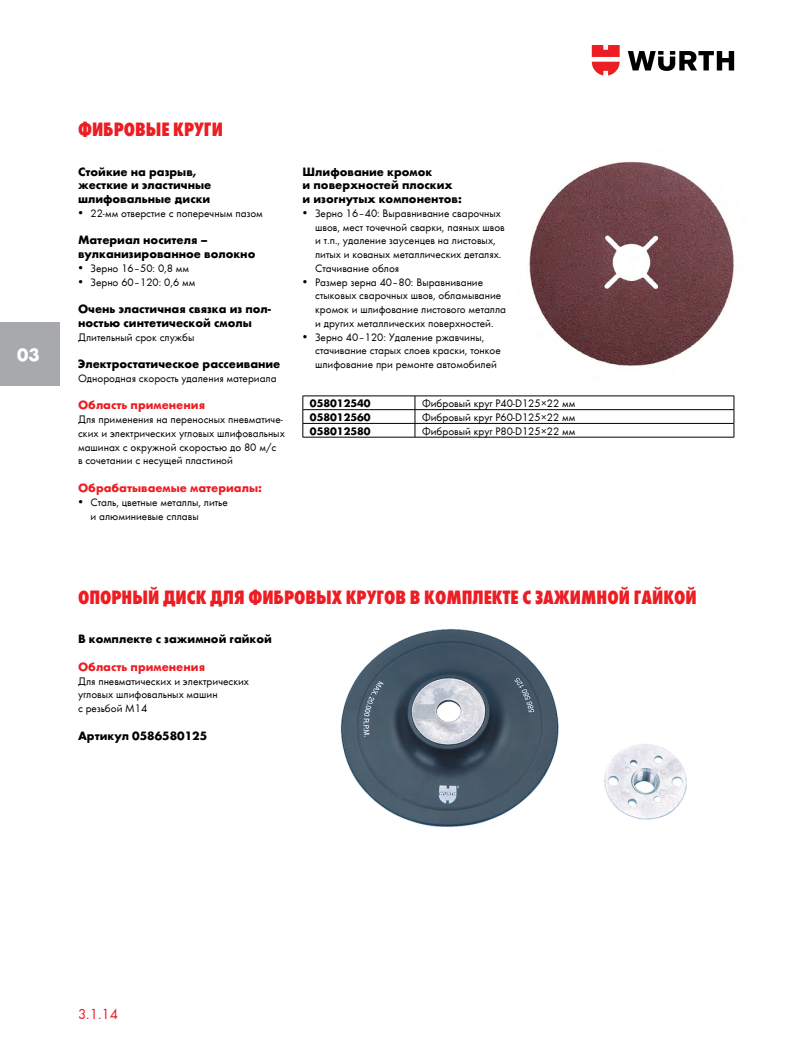
<style>
.page{position:relative;width:798px;height:1053px;background:#fff}
.page>*{position:absolute;margin:0;border:0;box-sizing:border-box;transform-origin:0 0}
.t1{font:20px "Wuerth Extra Bold Cond Caps";color:#ed1d24}
.t2{font:700 18.75px "Wuerth";color:#fff}
.t3{font:15px "Wuerth";color:#ed1d24}
.t4{font:700 12.5px/13.8px "Wuerth";color:#000}
.t5{font:700 12.5px "Wuerth";color:#ed1d24}
.t6{font:11.25px/13.8px "Wuerth";color:#000}
.t7{font:700 11.25px "Wuerth";color:#000}
</style>
<div class="page">
<img style="left:340px;top:629px;width:347px;height:198px">
<hr style="left:302px;top:395px;width:113px;height:1px;background:#000">
<hr style="left:415px;top:395px;width:318px;height:1px;background:#000">
<svg style="left:302px;top:396px;width:1px;height:41px"></svg>
<svg style="left:733px;top:396px;width:1px;height:41px"></svg>
<hr style="left:302px;top:437px;width:113px;height:1px;background:#000">
<hr style="left:415px;top:437px;width:318px;height:1px;background:#000">
<hr style="left:302px;top:409px;width:113px;height:1px;background:#000">
<hr style="left:415px;top:409px;width:318px;height:1px;background:#000">
<hr style="left:302px;top:423px;width:113px;height:1px;background:#000">
<hr style="left:415px;top:423px;width:318px;height:1px;background:#000">
<svg style="left:414px;top:396px;width:1px;height:41px"></svg>
<img style="left:529px;top:161px;width:205px;height:205px">
<div style="left:0;top:322px;width:59px;height:64px;background:#a7a9ac"></div>
<svg style="left:627px;top:51px;width:106px;height:20px"></svg>
<svg style="left:591px;top:45px;width:28px;height:30px"></svg>
<h2 class="t2" style="left:17px;top:341px;width:24px">03</h2>
<h1 class="t1" style="left:78px;top:116px;width:146px">Фибровые круги</h1>
<p class="t4" style="left:78px;top:163px;width:135px">Стойкие на разрыв, жесткие и эластичные шлифовальные диски</p>
<p class="t6" style="left:78px;top:206px;width:186px">• 22-мм отверстие с поперечным пазом</p>
<p class="t4" style="left:78px;top:232px;width:179px">Материал носителя – вулканизированное волокно</p>
<p class="t6" style="left:78px;top:261px;width:113px">• Зерно 16–50: 0,8 мм</p>
<p class="t6" style="left:78px;top:274px;width:119px">• Зерно 60–120: 0,6 мм</p>
<p class="t4" style="left:78px;top:301px;width:194px">Очень эластичная связка из пол&shy;ностью синтетической смолы</p>
<p class="t6" style="left:78px;top:329px;width:118px">Длительный срок службы</p>
<p class="t4" style="left:78px;top:356px;width:204px">Электростатическое рассеивание</p>
<p class="t6" style="left:78px;top:371px;width:200px">Однородная скорость удаления материала</p>
<p class="t5" style="left:78px;top:396px;width:128px">Область применения</p>
<p class="t6" style="left:78px;top:412px;width:208px">Для применения на переносных пневматиче&shy;ских и электрических угловых шлифовальных машинах с окружной скоростью до 80 м/с<br>в сочетании с несущей пластиной</p>
<p class="t5" style="left:78px;top:478px;width:185px">Обрабатываемые материалы:</p>
<p class="t6" style="left:90px;top:494px;width:139px;text-indent:-12px">• Сталь, цветные металлы, литье и алюминиевые сплавы</p>
<p class="t4" style="left:302px;top:163px;width:161px">Шлифование кромок<br>и поверхностей плоских и изогнутых компонентов:</p>
<p class="t6" style="left:315px;top:206px;width:191px;text-indent:-12px">• Зерно 16–40: Выравнивание сварочных швов, мест точечной сварки, паяных швов и т.п., удаление заусенцев на листовых, литых и кованых металлических деталях.<br>Стачивание облоя</p>
<p class="t6" style="left:315px;top:274px;width:192px;text-indent:-12px">• Размер зерна 40–80: Выравнивание стыковых сварочных швов, обламывание кромок и шлифование листового металла и других металлических поверхностей.</p>
<p class="t6" style="left:315px;top:329px;width:187px;text-indent:-12px">• Зерно 40–120: Удаление ржавчины, стачивание старых слоев краски, тонкое шлифование при ремонте автомобилей</p>
<p class="t7" style="left:310px;top:395px;width:62px">058012540</p>
<p class="t6" style="left:422px;top:396px;width:155px">Фибровый круг P40-D125×22 мм</p>
<p class="t7" style="left:310px;top:409px;width:62px">058012560</p>
<p class="t6" style="left:422px;top:409px;width:155px">Фибровый круг P60-D125×22 мм</p>
<p class="t7" style="left:310px;top:422px;width:62px">058012580</p>
<p class="t6" style="left:422px;top:423px;width:155px">Фибровый круг P80-D125×22 мм</p>
<h1 class="t1" style="left:78px;top:583px;width:620px">Опорный диск для фибровых кругов в комплекте с зажимной гайкой</h1>
<p class="t4" style="left:78px;top:631px;width:195px">В комплекте с зажимной гайкой</p>
<p class="t5" style="left:78px;top:657px;width:128px">Область применения</p>
<p class="t6" style="left:78px;top:673px;width:172px">Для пневматических и электрических угловых шлифовальных машин<br>с резьбой M14</p>
<p class="t4" style="left:78px;top:727px;width:131px">Артикул 0586580125</p>
<h3 class="t3" style="left:78px;top:1004px;width:41px">3.1.14</h3>
</div>
